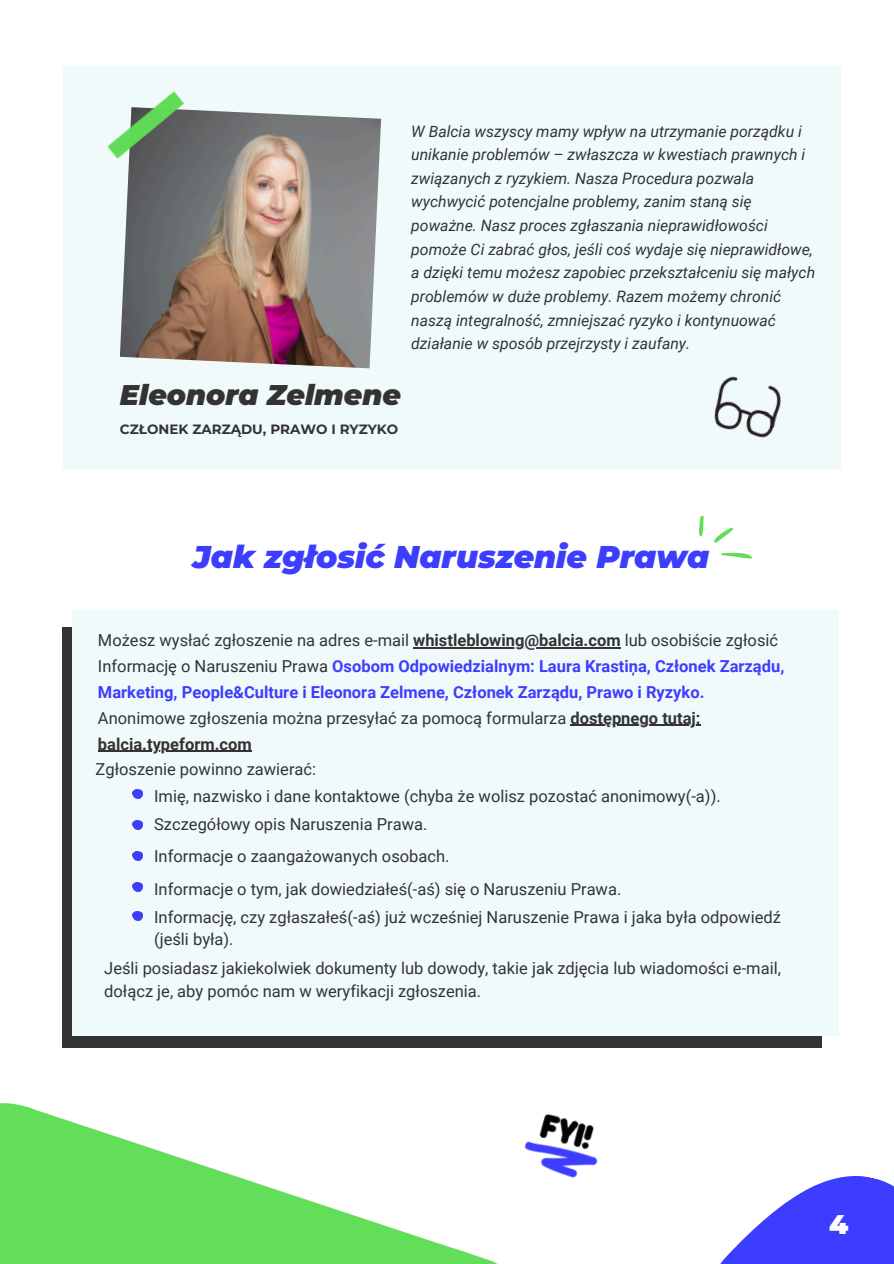
<style>
.page{position:relative;width:894px;height:1264px;background:#fff}
.page>*{position:absolute;margin:0;border:0;box-sizing:border-box;transform-origin:0 0}
.t1{font:italic 900 31.5px "Montserrat";color:#3d3dff}
.t2{font:italic 900 28.5px "Montserrat";color:#333}
.t3{font:900 27px "Montserrat";color:#fff}
.t4{font:16.5px/22.5px "Roboto";color:#333}
.t5{font:700 16.5px/25.8px "Roboto";color:#3d3dff}
.t6{font:700 16.5px "Roboto";color:#333}
.t7{font:italic 15.75px/23.7px "Roboto";color:#333}
.t8{font:700 13.5px "Montserrat";color:#333}
.s1{font-weight:700}
.s2{font-weight:400;color:#333}
.s3{color:#333}
</style>
<div class="page">
<div style="left:63px;top:67px;width:777px;height:402px;background:#f1fafa"></div>
<div style="left:62px;top:627px;width:759px;height:420px;background:#333"></div>
<div style="left:72px;top:610px;width:766px;height:425px;background:#f1fafa"></div>
<img style="left:120px;top:115px;width:261px;height:253px">
<img style="left:63px;top:66px;width:235px;height:206px">
<img style="left:714px;top:376px;width:67px;height:62px">
<svg style="left:721px;top:1176px;width:172px;height:87px"></svg>
<svg style="left:699px;top:515px;width:53px;height:44px"></svg>
<svg style="left:132px;top:789px;width:10px;height:9px"></svg>
<svg style="left:132px;top:820px;width:10px;height:9px"></svg>
<svg style="left:132px;top:851px;width:10px;height:9px"></svg>
<svg style="left:132px;top:882px;width:10px;height:9px"></svg>
<svg style="left:132px;top:911px;width:10px;height:9px"></svg>
<svg style="left:0;top:1103px;width:496px;height:160px;fill:#62de59"></svg>
<img style="left:524px;top:1114px;width:74px;height:64px">
<hr style="left:413px;top:647px;width:207px;height:1px;background:#333">
<hr style="left:570px;top:725px;width:125px;height:1px;background:#333">
<hr style="left:98px;top:750px;width:154px;height:2px;background:#333">
<p class="t7" style="left:411px;top:119px;width:405px">W Balcia wszyscy mamy wpływ na utrzymanie porządku i unikanie problemów – zwłaszcza w kwestiach prawnych i związanych z ryzykiem. Nasza Procedura pozwala wychwycić potencjalne problemy, zanim staną się poważne. Nasz proces zgłaszania nieprawidłowości pomoże Ci zabrać głos, jeśli coś wydaje się nieprawidłowe, a dzięki temu możesz zapobiec przekształceniu się małych problemów w duże problemy. Razem możemy chronić naszą integralność, zmniejszać ryzyko i kontynuować działanie w sposób przejrzysty i zaufany.</p>
<p class="t2" style="left:120px;top:377px;width:282px">Eleonora Zelmene</p>
<h2 class="t8" style="left:120px;top:420px;width:280px">CZŁONEK ZARZĄDU, PRAWO I RYZYKO</h2>
<p class="t1" style="left:193px;top:538px;width:517px">Jak zgłosić Naruszenie Prawa</p>
<h2 class="t4" style="left:98px;top:629px;width:681px">Możesz wysłać zgłoszenie na adres e-mail <span class="s1">whistleblowing@balcia.com</span> lub osobiście zgłosić</h2>
<h2 class="t5" style="left:98px;top:653px;width:687px"><span class="s2">Informację o Naruszeniu Prawa</span> Osobom Odpowiedzialnym: Laura Krastiņa, Członek Zarządu,<br>Marketing, People&amp;Culture i Eleonora Zelmene, Członek Zarządu, Prawo i Ryzyko.<br><span class="s2">Anonimowe zgłoszenia można przesyłać za pomocą formularza</span> <span class="s3">dostępnego tutaj:</span></h2>
<h2 class="t6" style="left:98px;top:734px;width:155px">balcia.typeform.com</h2>
<p class="t4" style="left:96px;top:758px;width:222px">Zgłoszenie powinno zawierać:</p>
<h2 class="t4" style="left:154px;top:785px;width:568px">Imię, nazwisko i dane kontaktowe (chyba że wolisz pozostać anonimowy(-a)).</h2>
<p class="t4" style="left:154px;top:813px;width:275px">Szczegółowy opis Naruszenia Prawa.</p>
<h2 class="t4" style="left:154px;top:845px;width:297px">Informacje o zaangażowanych osobach.</h2>
<h1 class="t4" style="left:154px;top:877px;width:468px">Informacje o tym, jak dowiedziałeś(-aś) się o Naruszeniu Prawa.</h1>
<p class="t4" style="left:154px;top:905px;width:628px">Informację, czy zgłaszałeś(-aś) już wcześniej Naruszenie Prawa i jaka była odpowiedź (jeśli była).</p>
<p class="t4" style="left:104px;top:957px;width:678px">Jeśli posiadasz jakiekolwiek dokumenty lub dowody, takie jak zdjęcia lub wiadomości e-mail, dołącz je, aby pomóc nam w weryfikacji zgłoszenia.</p>
<h1 class="t3" style="left:829px;top:1207px;width:21px">4</h1>
</div>
